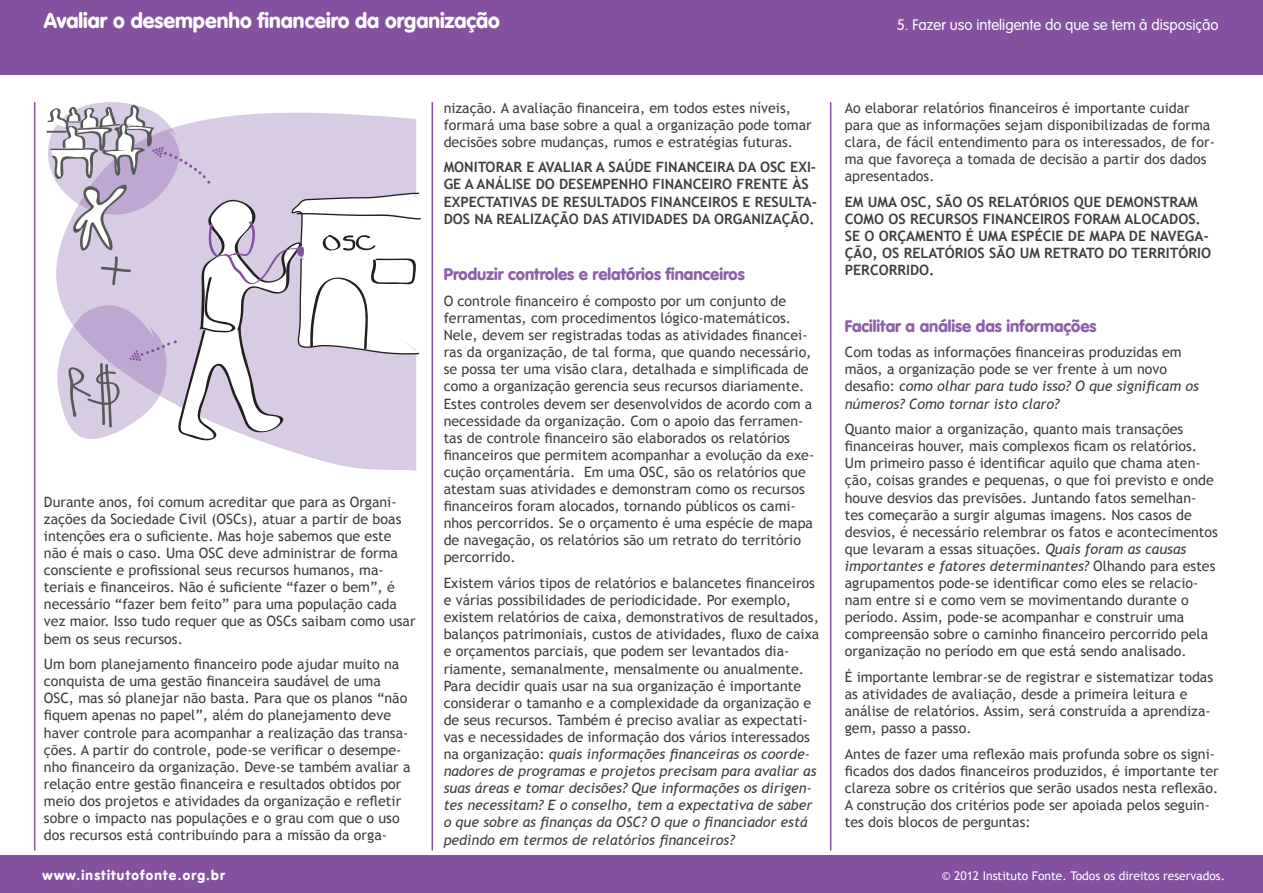
<style>
.page{position:relative;width:1263px;height:893px;background:#fff}
.page>*{position:absolute;margin:0;border:0;box-sizing:border-box;transform-origin:0 0}
.t1{font:900 21px "VAG Rounded";color:#fff}
.t2{font:900 16.5px "VAG Rounded";color:#8c5fa8}
.t3{font:300 15px "VAG Rounded";color:#fff}
.t4{font:14.25px/17.1px "Trebuchet MS";color:#3e3e3f}
.t5{font:700 14.25px/17.1px "Trebuchet MS";color:#3e3e3f}
.t6{font:900 13.5px "VAG Rounded";letter-spacing:.09em;color:#fff}
.t7{font:12px "Trebuchet MS";color:#fff}
.s1{font-style:italic}
</style>
<div class="page">
<div style="left:0;top:0;width:1263px;height:74px;background:#8351a0"></div>
<div style="left:0;top:856px;width:1263px;height:37px;background:#8351a0"></div>
<hr style="left:34px;top:102px;width:1px;height:748px;background:#8351a0">
<hr style="left:431px;top:102px;width:2px;height:748px;background:#8351a0">
<hr style="left:830px;top:102px;width:1px;height:748px;background:#8351a0">
<svg style="left:272px;top:445px;width:144px;height:26px;fill:#d8cce4"></svg>
<svg style="left:46px;top:102px;width:375px;height:343px"></svg>
<p class="t1" style="left:44px;top:8px;width:457px">Avaliar o desempenho financeiro da organização</p>
<p class="t3" style="left:897px;top:16px;width:323px">5. Fazer uso inteligente do que se tem à disposição</p>
<p class="t4" style="left:44px;top:493px;width:373px">Durante anos, foi comum acreditar que para as Organi&shy;zações da Sociedade Civil (OSCs), atuar a partir de boas intenções era o suficiente. Mas hoje sabemos que este não é mais o caso. Uma OSC deve administrar de forma consciente e profissional seus recursos humanos, ma&shy;teriais e financeiros. Não é suficiente “fazer o bem”, é necessário “fazer bem feito” para uma população cada vez maior. Isso tudo requer que as OSCs saibam como usar bem os seus recursos.</p>
<p class="t4" style="left:44px;top:656px;width:368px">Um bom planejamento financeiro pode ajudar muito na conquista de uma gestão financeira saudável de uma OSC, mas só planejar não basta. Para que os planos “não fiquem apenas no papel”, além do planejamento deve haver controle para acompanhar a realização das transa&shy;ções. A partir do controle, pode-se verificar o desempe&shy;nho financeiro da organização. Deve-se também avaliar a relação entre gestão financeira e resultados obtidos por meio dos projetos e atividades da organização e refletir sobre o impacto nas populações e o grau com que o uso dos recursos está contribuindo para a missão da orga-</p>
<p class="t4" style="left:444px;top:99px;width:370px">nização. A avaliação financeira, em todos estes níveis, formará uma base sobre a qual a organização pode tomar decisões sobre mudanças, rumos e estratégias futuras.</p>
<p class="t5" style="left:444px;top:159px;width:375px">MONITORAR E AVALIAR A SAÚDE FINANCEIRA DA OSC EXI-GE A ANÁLISE DO DESEMPENHO FINANCEIRO FRENTE ÀS EXPECTATIVAS DE RESULTADOS FINANCEIROS E RESULTA-DOS NA REALIZAÇÃO DAS ATIVIDADES DA ORGANIZAÇÃO.</p>
<p class="t2" style="left:444px;top:264px;width:303px">Produzir controles e relatórios financeiros</p>
<p class="t4" style="left:444px;top:292px;width:372px">O controle financeiro é composto por um conjunto de ferramentas, com procedimentos lógico-matemáticos.<br>Nele, devem ser registradas todas as atividades financei&shy;ras da organização, de tal forma, que quando necessário, se possa ter uma visão clara, detalhada e simplificada de como a organização gerencia seus recursos diariamente.<br>Estes controles devem ser desenvolvidos de acordo com a necessidade da organização. Com o apoio das ferramen&shy;tas de controle financeiro são elaborados os relatórios financeiros que permitem acompanhar a evolução da exe&shy;cução orçamentária. Em uma OSC, são os relatórios que atestam suas atividades e demonstram como os recursos financeiros foram alocados, tornando públicos os cami&shy;nhos percorridos. Se o orçamento é uma espécie de mapa de navegação, os relatórios são um retrato do território percorrido.</p>
<p class="t4" style="left:444px;top:575px;width:377px">Existem vários tipos de relatórios e balancetes financeiros e várias possibilidades de periodicidade. Por exemplo, existem relatórios de caixa, demonstrativos de resultados, balanços patrimoniais, custos de atividades, fluxo de caixa e orçamentos parciais, que podem ser levantados dia&shy;riamente, semanalmente, mensalmente ou anualmente.<br>Para decidir quais usar na sua organização é importante considerar o tamanho e a complexidade da organização e de seus recursos. Também é preciso avaliar as expectati&shy;vas e necessidades de informação dos vários interessados na organização: <span class="s1">quais informações financeiras os coorde&shy;nadores de programas e projetos precisam para avaliar as suas áreas e tomar decisões? Que informações os dirigen&shy;tes necessitam? E o conselho, tem a expectativa de saber o que sobre as finanças da OSC? O que o financiador está pedindo em termos de relatórios financeiros?</span></p>
<p class="t4" style="left:845px;top:99px;width:372px">Ao elaborar relatórios financeiros é importante cuidar para que as informações sejam disponibilizadas de forma clara, de fácil entendimento para os interessados, de for&shy;ma que favoreça a tomada de decisão a partir dos dados apresentados.</p>
<p class="t5" style="left:845px;top:193px;width:368px">EM UMA OSC, SÃO OS RELATÓRIOS QUE DEMONSTRAM COMO OS RECURSOS FINANCEIROS FORAM ALOCADOS.<br>SE O ORÇAMENTO É UMA ESPÉCIE DE MAPA DE NAVEGA-ÇÃO, OS RELATÓRIOS SÃO UM RETRATO DO TERRITÓRIO PERCORRIDO.</p>
<p class="t2" style="left:845px;top:316px;width:253px">Facilitar a análise das informações</p>
<p class="t4" style="left:845px;top:344px;width:356px">Com todas as informações financeiras produzidas em mãos, a organização pode se ver frente à um novo desafio: <span class="s1">como olhar para tudo isso? O que significam os números? Como tornar isto claro?</span></p>
<p class="t4" style="left:845px;top:421px;width:375px">Quanto maior a organização, quanto mais transações financeiras houver, mais complexos ficam os relatórios.<br>Um primeiro passo é identificar aquilo que chama aten&shy;ção, coisas grandes e pequenas, o que foi previsto e onde houve desvios das previsões. Juntando fatos semelhan&shy;tes começarão a surgir algumas imagens. Nos casos de desvios, é necessário relembrar os fatos e acontecimentos que levaram a essas situações. <span class="s1">Quais foram as causas importantes e fatores determinantes?</span> Olhando para estes agrupamentos pode-se identificar como eles se relacio&shy;nam entre si e como vem se movimentando durante o período. Assim, pode-se acompanhar e construir uma compreensão sobre o caminho financeiro percorrido pela organização no período em que está sendo analisado.</p>
<p class="t4" style="left:845px;top:669px;width:370px">É importante lembrar-se de registrar e sistematizar todas as atividades de avaliação, desde a primeira leitura e análise de relatórios. Assim, será construída a aprendiza&shy;gem, passo a passo.</p>
<p class="t4" style="left:845px;top:745px;width:375px">Antes de fazer uma reflexão mais profunda sobre os signi&shy;ficados dos dados financeiros produzidos, é importante ter clareza sobre os critérios que serão usados nesta reflexão.<br>A construção dos critérios pode ser apoiada pelos seguin&shy;tes dois blocos de perguntas:</p>
<p class="t6" style="left:43px;top:867px;width:184px">www.institutofonte.org.br</p>
<p class="t7" style="left:942px;top:869px;width:285px">© 2012 Instituto Fonte. Todos os direitos reservados.</p>
</div>
